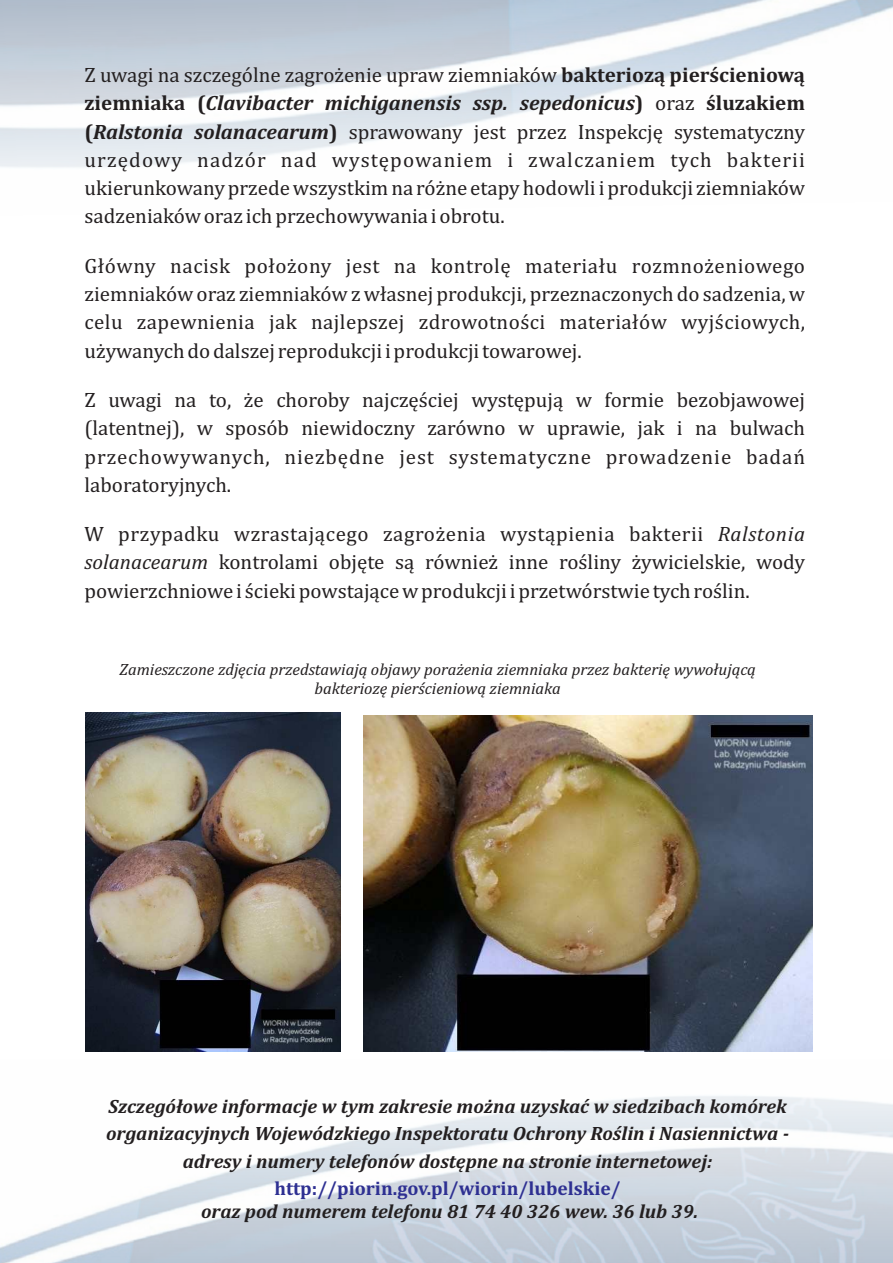
<style>
.page{position:relative;width:893px;height:1263px;background:#fff}
.page>*{position:absolute;margin:0;border:0;box-sizing:border-box;transform-origin:0 0}
.t1{font:21px/28.3px "Cambria";color:#231f20;text-align:justify}
.t2{font:italic 700 19.5px/27.5px "Cambria";color:#231f20;text-align:center}
.t3{font:700 19.5px "Cambria";color:#2e3092}
.t4{font:italic 16.5px/19.4px "Cambria";color:#231f20;text-align:center}
.s1{font-weight:700}
.s2{font-weight:700;font-style:italic}
.s3{font-style:italic}
</style>
<div class="page">
<img style="left:0;top:1096px;width:893px;height:167px">
<img style="left:86px;top:713px;width:255px;height:338px">
<img style="left:364px;top:715px;width:449px;height:336px">
<p class="t1" style="left:85px;top:62px;width:722px">Z uwagi na szczególne zagrożenie upraw ziemniaków <span class="s1">bakteriozą pierścieniową ziemniaka (</span><span class="s2">Clavibacter michiganensis ssp. sepedonicus</span><span class="s1">)</span> oraz <span class="s1">śluzakiem (</span><span class="s2">Ralstonia solanacearum</span><span class="s1">)</span> sprawowany jest przez Inspekcję systematyczny urzędowy nadzór nad występowaniem i zwalczaniem tych bakterii ukierunkowany przede wszystkim na różne etapy hodowli i produkcji ziemniaków sadzeniaków oraz ich przechowywania i obrotu.</p>
<p class="t1" style="left:85px;top:253px;width:722px">Główny nacisk położony jest na kontrolę materiału rozmnożeniowego ziemniaków oraz ziemniaków z własnej produkcji, przeznaczonych do sadzenia, w celu zapewnienia jak najlepszej zdrowotności materiałów wyjściowych, używanych do dalszej reprodukcji i produkcji towarowej.</p>
<p class="t1" style="left:85px;top:387px;width:722px">Z uwagi na to, że choroby najczęściej występują w formie bezobjawowej (latentnej), w sposób niewidoczny zarówno w uprawie, jak i na bulwach przechowywanych, niezbędne jest systematyczne prowadzenie badań laboratoryjnych.</p>
<p class="t1" style="left:84px;top:521px;width:722px">W przypadku wzrastającego zagrożenia wystąpienia bakterii <span class="s3">Ralstonia solanacearum</span> kontrolami objęte są również inne rośliny żywicielskie, wody powierzchniowe i ścieki powstające w produkcji i przetwórstwie tych roślin.</p>
<p class="t4" style="left:120px;top:661px;width:638px">Zamieszczone zdjęcia przedstawiają objawy porażenia ziemniaka przez bakterię wywołującą bakteriozę pierścieniową ziemniaka</p>
<p class="t2" style="left:106px;top:1094px;width:684px">Szczegółowe informacje w tym zakresie można uzyskać w siedzibach komórek organizacyjnych Wojewódzkiego Inspektoratu Ochrony Roślin i Nasiennictwa - adresy i numery telefonów dostępne na stronie internetowej:</p>
<p class="t2" style="left:201px;top:1199px;width:499px">oraz pod numerem telefonu 81 74 40 326 wew. 36 lub 39.</p>
<p class="t3" style="left:274px;top:1180px;width:348px">http://piorin.gov.pl/wiorin/lubelskie/</p>
</div>
